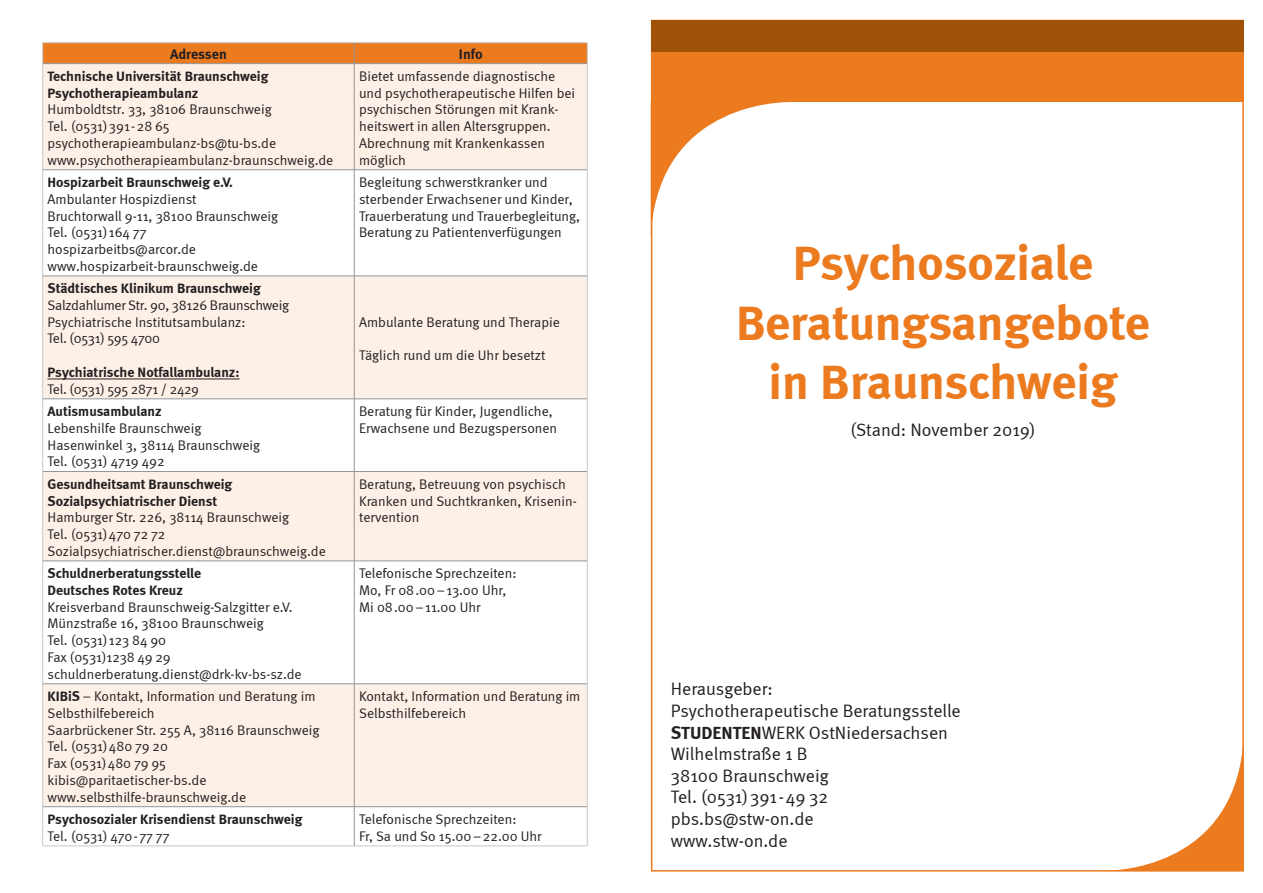
<style>
.page{position:relative;width:1263px;height:893px;background:#fff}
.page>*{position:absolute;margin:0;border:0;box-sizing:border-box;transform-origin:0 0}
.t1{font:700 49.5px/59.4px "Meta";letter-spacing:-.005em;color:#ec7a1f;text-align:center}
.t2{font:18px/21.6px "Meta Normal";color:#231f20}
.t3{font:700 14.25px "Meta";color:#231f20}
.t4{font:13.95px/16.8px "Meta Normal";color:#231f20}
.t5{font:700 13.95px/16.8px "Meta";letter-spacing:-.005em;color:#231f20}
.t6{font:13.95px/16.8px "Meta Normal";letter-spacing:-.02em;color:#231f20}
.s1{font-family:"Meta";font-weight:700}
</style>
<div class="page">
<svg style="left:43px;top:64px;width:544px;height:742px;fill:#fdf1e7"></svg>
<hr style="left:42px;top:64px;width:1px;height:106px;background:#c7c8ca">
<hr style="left:587px;top:64px;width:1px;height:106px;background:#c7c8ca">
<hr style="left:42px;top:170px;width:1px;height:106px;background:#c7c8ca">
<hr style="left:587px;top:170px;width:1px;height:106px;background:#c7c8ca">
<hr style="left:42px;top:276px;width:1px;height:123px;background:#c7c8ca">
<hr style="left:587px;top:276px;width:1px;height:123px;background:#c7c8ca">
<hr style="left:42px;top:399px;width:1px;height:72px;background:#c7c8ca">
<hr style="left:587px;top:399px;width:1px;height:72px;background:#c7c8ca">
<hr style="left:42px;top:471px;width:1px;height:90px;background:#c7c8ca">
<hr style="left:587px;top:471px;width:1px;height:90px;background:#c7c8ca">
<hr style="left:42px;top:561px;width:1px;height:123px;background:#c7c8ca">
<hr style="left:587px;top:561px;width:1px;height:123px;background:#c7c8ca">
<hr style="left:42px;top:684px;width:1px;height:123px;background:#c7c8ca">
<hr style="left:587px;top:684px;width:1px;height:123px;background:#c7c8ca">
<hr style="left:42px;top:807px;width:1px;height:39px;background:#c7c8ca">
<hr style="left:587px;top:807px;width:1px;height:39px;background:#c7c8ca">
<hr style="left:43px;top:846px;width:311px;height:1px;background:#c7c8ca">
<hr style="left:354px;top:846px;width:233px;height:1px;background:#c7c8ca">
<hr style="left:354px;top:64px;width:1px;height:106px;background:#939598">
<hr style="left:43px;top:169px;width:311px;height:1px;background:#939598">
<hr style="left:354px;top:169px;width:233px;height:1px;background:#939598">
<hr style="left:354px;top:170px;width:1px;height:106px;background:#939598">
<hr style="left:43px;top:276px;width:311px;height:1px;background:#939598">
<hr style="left:354px;top:276px;width:233px;height:1px;background:#939598">
<hr style="left:354px;top:276px;width:1px;height:123px;background:#939598">
<hr style="left:43px;top:399px;width:311px;height:1px;background:#939598">
<hr style="left:354px;top:399px;width:233px;height:1px;background:#939598">
<hr style="left:354px;top:399px;width:1px;height:72px;background:#939598">
<hr style="left:43px;top:471px;width:311px;height:1px;background:#939598">
<hr style="left:354px;top:471px;width:233px;height:1px;background:#939598">
<hr style="left:354px;top:472px;width:1px;height:89px;background:#939598">
<hr style="left:43px;top:561px;width:311px;height:1px;background:#939598">
<hr style="left:354px;top:561px;width:233px;height:1px;background:#939598">
<hr style="left:354px;top:561px;width:1px;height:123px;background:#939598">
<hr style="left:43px;top:683px;width:311px;height:1px;background:#939598">
<hr style="left:354px;top:683px;width:233px;height:1px;background:#939598">
<hr style="left:354px;top:684px;width:1px;height:122px;background:#939598">
<hr style="left:43px;top:806px;width:311px;height:1px;background:#939598">
<hr style="left:354px;top:806px;width:233px;height:1px;background:#939598">
<hr style="left:354px;top:807px;width:1px;height:39px;background:#939598">
<hr style="left:43px;top:42px;width:311px;height:1px;background:#c7c8ca">
<hr style="left:354px;top:42px;width:233px;height:1px;background:#c7c8ca">
<div style="left:42px;top:43px;width:546px;height:21px;background:#ec7a1f"></div>
<hr style="left:43px;top:63px;width:311px;height:1px;background:#939598">
<hr style="left:354px;top:63px;width:233px;height:1px;background:#939598">
<hr style="left:48px;top:379px;width:192px;height:1px;background:#231f20">
<div style="left:651px;top:20px;width:593px;height:35px;background:#a15209"></div>
<div style="left:651px;top:53px;width:592px;height:49px;background:#ec7a1f"></div>
<svg style="left:1094px;top:734px;width:150px;height:137px"></svg>
<svg style="left:651px;top:102px;width:137px;height:137px"></svg>
<p class="t3" style="left:170px;top:45px;width:58px">Adressen</p>
<p class="t3" style="left:459px;top:45px;width:25px">Info</p>
<p class="t5" style="left:48px;top:68px;width:222px">Technische Universität Braunschweig<br>Psychotherapieambulanz</p>
<p class="t4" style="left:48px;top:101px;width:287px">Humboldtstr. 33, 38106 Braunschweig<br>Tel. (0531)391-28 65 psychotherapieambulanz-bs@tu-bs.de www.psychotherapieambulanz-braunschweig.de</p>
<p class="t4" style="left:359px;top:68px;width:218px">Bietet umfassende diagnostische und psychotherapeutische Hilfen bei psychischen Störungen mit Krank&shy;heitswert in allen Altersgruppen.<br>Abrechnung mit Krankenkassen möglich</p>
<p class="t5" style="left:48px;top:174px;width:187px">Hospizarbeit Braunschweig e.V.</p>
<p class="t4" style="left:48px;top:190px;width:232px">Ambulanter Hospizdienst<br>Bruchtorwall 9-11, 38100 Braunschweig<br>Tel. (0531)164 77 hospizarbeitbs@arcor.de www.hospizarbeit-braunschweig.de</p>
<p class="t5" style="left:48px;top:280px;width:215px">Städtisches Klinikum Braunschweig</p>
<p class="t6" style="left:48px;top:297px;width:243px">Salzdahlumer Str. 90, 38126 Braunschweig<br>Psychiatrische Institutsambulanz:<br>Tel. (0531) 595 4700</p>
<p class="t5" style="left:48px;top:364px;width:194px">Psychiatrische Notfallambulanz:</p>
<p class="t6" style="left:48px;top:380px;width:153px">Tel. (0531) 595 2871 / 2429</p>
<p class="t5" style="left:48px;top:403px;width:116px">Autismusambulanz</p>
<p class="t4" style="left:48px;top:419px;width:214px">Lebenshilfe Braunschweig<br>Hasenwinkel 3, 38114 Braunschweig<br>Tel. (0531) 4719 492</p>
<p class="t5" style="left:48px;top:475px;width:186px">Gesundheitsamt Braunschweig<br>Sozialpsychiatrischer Dienst</p>
<p class="t4" style="left:48px;top:509px;width:280px">Hamburger Str. 226, 38114 Braunschweig<br>Tel. (0531)470 72 72<br>Sozialpsychiatrischer.dienst@braunschweig.de</p>
<p class="t5" style="left:48px;top:565px;width:155px">Schuldnerberatungsstelle<br>Deutsches Rotes Kreuz</p>
<p class="t4" style="left:48px;top:598px;width:256px">Kreisverband Braunschweig-Salzgitter e.V.<br>Münzstraße 16, 38100 Braunschweig<br>Tel. (0531)123 84 90<br>Fax (0531)1238 49 29 schuldnerberatung.dienst@drk-kv-bs-sz.de</p>
<p class="t4" style="left:359px;top:174px;width:222px">Begleitung schwerstkranker und sterbender Erwachsener und Kinder, Trauerberatung und Trauerbegleitung, Beratung zu Patientenverfügungen</p>
<p class="t4" style="left:359px;top:313px;width:202px">Ambulante Beratung und Therapie</p>
<p class="t4" style="left:359px;top:347px;width:188px">Täglich rund um die Uhr besetzt</p>
<p class="t4" style="left:359px;top:403px;width:200px">Beratung für Kinder, Jugendliche,<br>Erwachsene und Bezugspersonen</p>
<p class="t4" style="left:359px;top:475px;width:219px">Beratung, Betreuung von psychisch<br>Kranken und Suchtkranken, Krisenin&shy;tervention</p>
<p class="t4" style="left:359px;top:565px;width:159px">Telefonische Sprechzeiten:<br>Mo, Fr 08.00–13.00 Uhr,<br>Mi 08.00–11.00 Uhr</p>
<p class="t4" style="left:48px;top:688px;width:274px"><span class="s1">KIBiS</span> – Kontakt, Information und Beratung im<br>Selbsthilfebereich<br>Saarbrückener Str. 255 A, 38116 Braunschweig<br>Tel. (0531)480 79 20<br>Fax (0531)480 79 95 kibis@paritaetischer-bs.de www.selbsthilfe-braunschweig.de</p>
<p class="t4" style="left:359px;top:688px;width:223px">Kontakt, Information und Beratung im<br>Selbsthilfebereich</p>
<p class="t5" style="left:48px;top:811px;width:256px">Psychosozialer Krisendienst Braunschweig</p>
<p class="t4" style="left:48px;top:827px;width:124px">Tel. (0531) 470-77 77</p>
<p class="t4" style="left:359px;top:811px;width:184px">Telefonische Sprechzeiten:<br>Fr, Sa und So 15.00–22.00 Uhr</p>
<h1 class="t1" style="left:736px;top:233px;width:415px">Psychosoziale<br>Beratungsangebote in Braunschweig</h1>
<p class="t2" style="left:850px;top:419px;width:187px">(Stand: November 2019)</p>
<p class="t2" style="left:671px;top:678px;width:291px">Herausgeber:<br>Psychotherapeutische Beratungsstelle<br><span class="s1">STUDENTEN</span>WERK OstNiedersachsen<br>Wilhelmstraße 1 B<br>38100 Braunschweig<br>Tel. (0531)391-49 32 pbs.bs@stw-on.de<br>www.stw-on.de</p>
</div>
